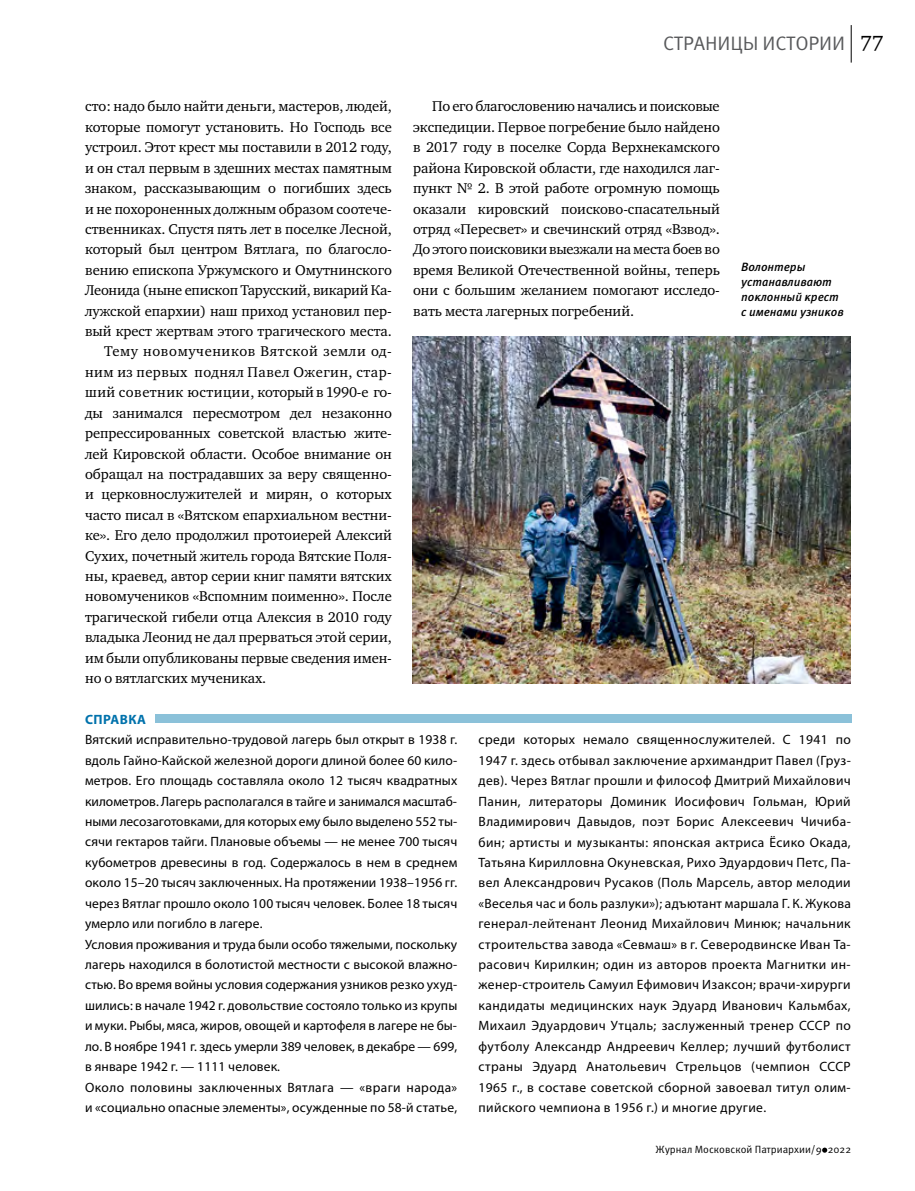
<style>
.page{position:relative;width:915px;height:1191px;background:#fff}
.page>*{position:absolute;margin:0;border:0;box-sizing:border-box;transform-origin:0 0}
.t1{font:19.5px "Meta Pro";letter-spacing:-.005em;color:#58595b}
.t2{font:14.55px/20.4px "Charter ITC";letter-spacing:-.005em;color:#000;text-align:justify}
.t3{font:14.55px "Charter ITC";letter-spacing:.03em;color:#000}
.t4{font:14.55px "Charter ITC";letter-spacing:.035em;color:#000}
.t5{font:14.55px "Charter ITC";letter-spacing:.04em;color:#000}
.t6{font:13.5px/20.4px "Myriad Pro";letter-spacing:.01em;color:#000}
.t7{font:700 13.5px "Myriad Pro";letter-spacing:.03em;color:#0072ac}
.t8{font:italic 500 12px/15px "Meta Pro";letter-spacing:-.005em;color:#000}
.t9{font:10.5px "Meta Pro";color:#000}
.s1{font-family:"Charter ITC";font-size:21px;color:#000}
</style>
<div class="page">
<svg style="left:822px;top:1147px;width:5px;height:5px"></svg>
<hr style="left:850px;top:25px;width:1px;height:38px;background:#000">
<div style="left:155px;top:714px;width:696px;height:9px;background:#8bc1d9"></div>
<img style="left:413px;top:336px;width:437px;height:347px">
<p class="t2" style="left:85px;top:96px;width:308px">сто: надо было найти деньги, мастеров, людей,</p>
<p class="t2" style="left:85px;top:117px;width:308px">которые помогут установить. Но Господь все</p>
<p class="t2" style="left:85px;top:137px;width:308px">устроил. Этот крест мы поставили в 2012 году,</p>
<p class="t2" style="left:85px;top:157px;width:308px">и он стал первым в здешних местах памятным</p>
<p class="t2" style="left:85px;top:178px;width:308px">знаком, рассказывающим о погибших здесь</p>
<p class="t2" style="left:85px;top:198px;width:308px">и не похороненных должным образом соотече-</p>
<p class="t2" style="left:85px;top:219px;width:308px">ственниках. Спустя пять лет в поселке Лесной,</p>
<p class="t2" style="left:85px;top:239px;width:308px">который был центром Вятлага, по благосло-</p>
<p class="t2" style="left:85px;top:260px;width:308px">вению епископа Уржумского и Омутнинского</p>
<p class="t2" style="left:85px;top:280px;width:308px">Леонида (ныне епископ Тарусский, викарий Ка-</p>
<p class="t2" style="left:85px;top:300px;width:308px">лужской епархии) наш приход установил пер-</p>
<p class="t2" style="left:85px;top:321px;width:308px">вый крест жертвам этого трагического места.</p>
<p class="t5" style="left:104px;top:342px;width:289px">Тему новомучеников Вятской земли од-</p>
<p class="t4" style="left:85px;top:363px;width:308px">ним из первых поднял Павел Ожегин, стар-</p>
<p class="t3" style="left:85px;top:383px;width:308px">ший советник юстиции, который в 1990-е го-</p>
<p class="t2" style="left:85px;top:402px;width:308px">ды занимался пересмотром дел незаконно</p>
<p class="t2" style="left:85px;top:423px;width:308px">репрессированных советской властью жите-</p>
<p class="t2" style="left:85px;top:443px;width:308px">лей Кировской области. Особое внимание он</p>
<p class="t2" style="left:85px;top:464px;width:308px">обращал на пострадавших за веру священно-</p>
<p class="t2" style="left:85px;top:484px;width:308px">и церковнослужителей и мирян, о которых</p>
<p class="t2" style="left:85px;top:504px;width:308px">часто писал в «Вятском епархиальном вестни-</p>
<p class="t2" style="left:85px;top:525px;width:308px">ке». Его дело продолжил протоиерей Алексий</p>
<p class="t2" style="left:85px;top:545px;width:308px">Сухих, почетный житель города Вятские Поля-</p>
<p class="t2" style="left:85px;top:566px;width:308px">ны, краевед, автор серии книг памяти вятских</p>
<p class="t2" style="left:85px;top:586px;width:308px">новомучеников «Вспомним поименно». После</p>
<p class="t2" style="left:85px;top:606px;width:308px">трагической гибели отца Алексия в 2010 году</p>
<p class="t2" style="left:85px;top:627px;width:308px">владыка Леонид не дал прерваться этой серии,</p>
<p class="t2" style="left:85px;top:647px;width:308px">им были опубликованы первые сведения имен-</p>
<p class="t2" style="left:85px;top:668px;width:183px">но о вятлагских мучениках.</p>
<h1 class="t1" style="left:663px;top:31px;width:222px">СТРАНИЦЫ ИСТОРИИ <span class="s1">77</span></h1>
<p class="t2" style="left:413px;top:96px;width:308px;text-indent:19px">По его благословению начались и поисковые экспедиции. Первое погребение было найдено в 2017 году в поселке Сорда Верхнекамского района Кировской области, где находился лаг&shy;пункт № 2. В этой работе огромную помощь оказали кировский поисково-спасательный отряд «Пересвет» и свечинский отряд «Взвод».<br>До этого поисковики выезжали на места боев во время Великой Отечественной войны, теперь они с большим желанием помогают исследо&shy;вать места лагерных погребений.</p>
<p class="t8" style="left:741px;top:259px;width:104px">Волонтеры устанавливают поклонный крест с именами узников</p>
<p class="t7" style="left:85px;top:712px;width:62px">СПРАВКА</p>
<p class="t6" style="left:85px;top:729px;width:373px">Вятский исправительно-трудовой лагерь был открыт в 1938 г. вдоль Гайно-Кайской железной дороги длиной более 60 кило&shy;метров. Его площадь составляла около 12 тысяч квадратных километров. Лагерь располагался в тайге и занимался масштаб&shy;ными лесозаготовками, для которых ему было выделено 552 ты&shy;сячи гектаров тайги. Плановые объемы — не менее 700 тысяч кубометров древесины в год. Содержалось в нем в среднем около 15–20 тысяч заключенных. На протяжении 1938–1956 гг. через Вятлаг прошло около 100 тысяч человек. Более 18 тысяч умерло или погибло в лагере.<br>Условия проживания и труда были особо тяжелыми, поскольку лагерь находился в болотистой местности с высокой влажно&shy;стью. Во время войны условия содержания узников резко ухуд&shy;шились: в начале 1942 г. довольствие состояло только из крупы и муки. Рыбы, мяса, жиров, овощей и картофеля в лагере не бы&shy;ло. В ноябре 1941 г. здесь умерли 389 человек, в декабре — 699, в январе 1942 г. — 1111 человек.<br>Около половины заключенных Вятлага — «враги народа» и «социально опасные элементы», осужденные по 58-й статье,</p>
<p class="t6" style="left:478px;top:729px;width:374px;text-align:justify">среди которых немало священнослужителей. С 1941 по 1947 г. здесь отбывал заключение архимандрит Павел (Груз&shy;дев). Через Вятлаг прошли и философ Дмитрий Михайлович Панин, литераторы Доминик Иосифович Гольман, Юрий Владимирович Давыдов, поэт Борис Алексеевич Чичиба&shy;бин; артисты и музыканты: японская актриса Ёсико Окада, Татьяна Кирилловна Окуневская, Рихо Эдуардович Петс, Па&shy;вел Александрович Русаков (Поль Марсель, автор мелодии «Веселья час и боль разлуки»); адъютант маршала Г. К. Жукова генерал-лейтенант Леонид Михайлович Минюк; начальник строительства завода «Севмаш» в г. Северодвинске Иван Та&shy;расович Кирилкин; один из авторов проекта Магнитки ин&shy;женер-строитель Самуил Ефимович Изаксон; врачи-хирурги кандидаты медицинских наук Эдуард Иванович Кальмбах, Михаил Эдуардович Утцаль; заслуженный тренер СССР по футболу Александр Андреевич Келлер; лучший футболист страны Эдуард Анатольевич Стрельцов (чемпион СССР 1965 г., в составе советской сборной завоевал титул олим&shy;пийского чемпиона в 1956 г.) и многие другие.</p>
<p class="t9" style="left:655px;top:1142px;width:197px">Журнал Московской Патриархии/9 2022</p>
</div>
